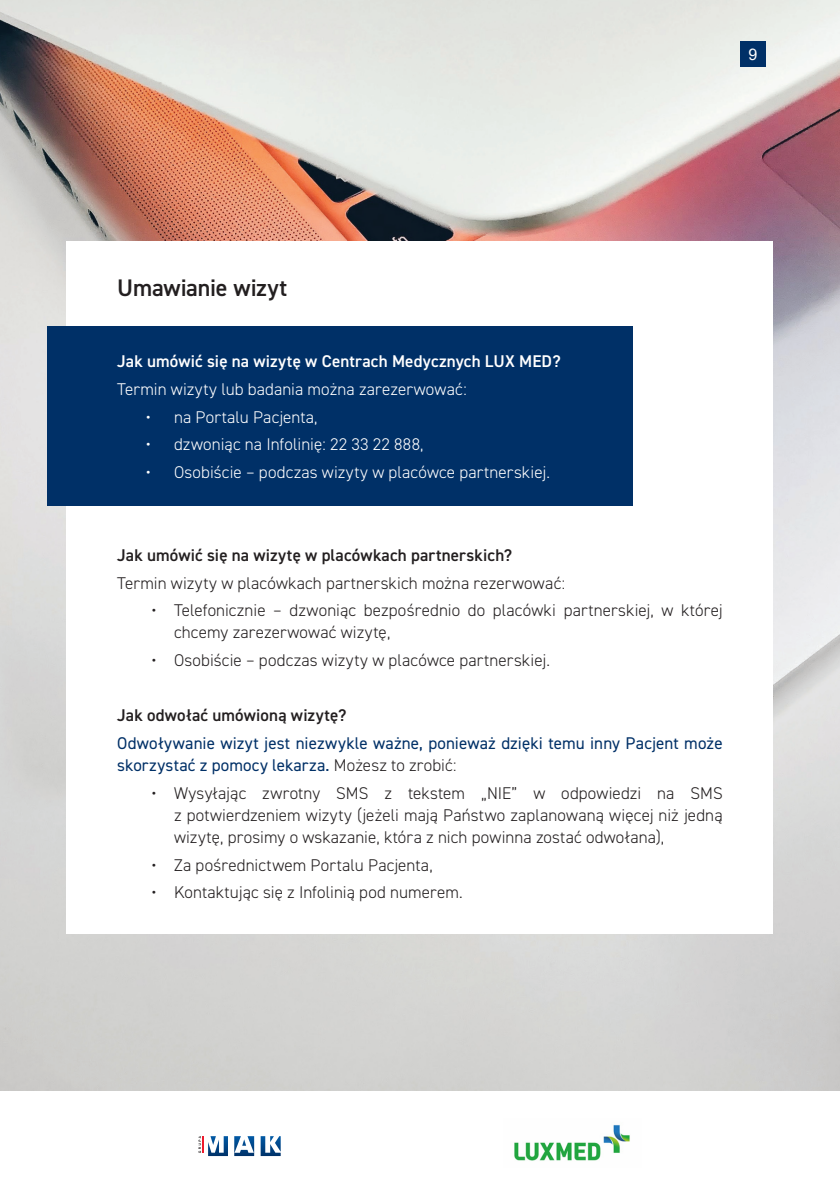
<style>
.page{position:relative;width:840px;height:1191px;background:#fff}
.page>*{position:absolute;margin:0;border:0;box-sizing:border-box;transform-origin:0 0}
.t1{font:600 24px "DIN2014";letter-spacing:-.01em;color:#231f20}
.t2{font:300 17px/22px "DIN2014";letter-spacing:.01em;color:#231f20}
.t3{font:300 17px "DIN2014";letter-spacing:.01em;color:#fff}
.t4{font:17px/22px "DIN2014";letter-spacing:.01em;color:#003067}
.t5{font:600 17px "DIN2014";letter-spacing:.01em;color:#231f20}
.t6{font:600 17px "DIN2014";letter-spacing:.01em;color:#fff}
.t7{font:16px "Arial";color:#fff}
.s1{font-weight:300;color:#231f20}
</style>
<div class="page">
<svg style="left:234px;top:1136px;width:20px;height:20px"></svg>
<svg style="left:260px;top:1136px;width:20px;height:20px"></svg>
<svg style="left:198px;top:1136px;width:30px;height:20px"></svg>
<img style="left:514px;top:1124px;width:116px;height:37px">
<img style="left:0;top:0;width:839px;height:1090px">
<div style="left:67px;top:241px;width:705px;height:692px;background:#fff"></div>
<div style="left:46px;top:327px;width:586px;height:179px;background:#003067"></div>
<div style="left:739px;top:41px;width:26px;height:26px;background:#003067"></div>
<p class="t7" style="left:748px;top:44px;width:10px">9</p>
<p class="t1" style="left:117px;top:271px;width:171px">Umawianie wizyt</p>
<p class="t6" style="left:117px;top:350px;width:444px">Jak umówić się na wizytę w Centrach Medycznych LUX MED?</p>
<p class="t3" style="left:117px;top:379px;width:351px">Termin wizyty lub badania można zarezerwować:</p>
<p class="t3" style="left:146px;top:406px;width:173px">• na Portalu Pacjenta,</p>
<p class="t3" style="left:146px;top:434px;width:279px">• dzwoniąc na Infolinię: 22 33 22 888,</p>
<p class="t3" style="left:146px;top:462px;width:405px">• Osobiście – podczas wizyty w placówce partnerskiej.</p>
<p class="t5" style="left:117px;top:544px;width:396px">Jak umówić się na wizytę w placówkach partnerskich?</p>
<p class="t2" style="left:117px;top:572px;width:449px">Termin wizyty w placówkach partnerskich można rezerwować:</p>
<p class="t2" style="left:174px;top:599px;width:550px;text-indent:-23px">• Telefonicznie – dzwoniąc bezpośrednio do placówki partnerskiej, w której chcemy zarezerwować wizytę,</p>
<p class="t2" style="left:151px;top:649px;width:400px">• Osobiście – podczas wizyty w placówce partnerskiej.</p>
<p class="t5" style="left:117px;top:704px;width:230px">Jak odwołać umówioną wizytę?</p>
<p class="t4" style="left:117px;top:732px;width:606px">Odwoływanie wizyt jest niezwykle ważne, ponieważ dzięki temu inny Pacjent może skorzystać z pomocy lekarza. <span class="s1">Możesz to zrobić:</span></p>
<p class="t2" style="left:174px;top:782px;width:550px;text-align:justify;text-indent:-23px">• Wysyłając zwrotny SMS z tekstem „NIE” w odpowiedzi na SMS z potwierdzeniem wizyty (jeżeli mają Państwo zaplanowaną więcej niż jedną wizytę, prosimy o wskazanie, która z nich powinna zostać odwołana),</p>
<p class="t2" style="left:151px;top:853px;width:283px">• Za pośrednictwem Portalu Pacjenta,</p>
<p class="t2" style="left:151px;top:881px;width:313px">• Kontaktując się z Infolinią pod numerem.</p>
</div>
